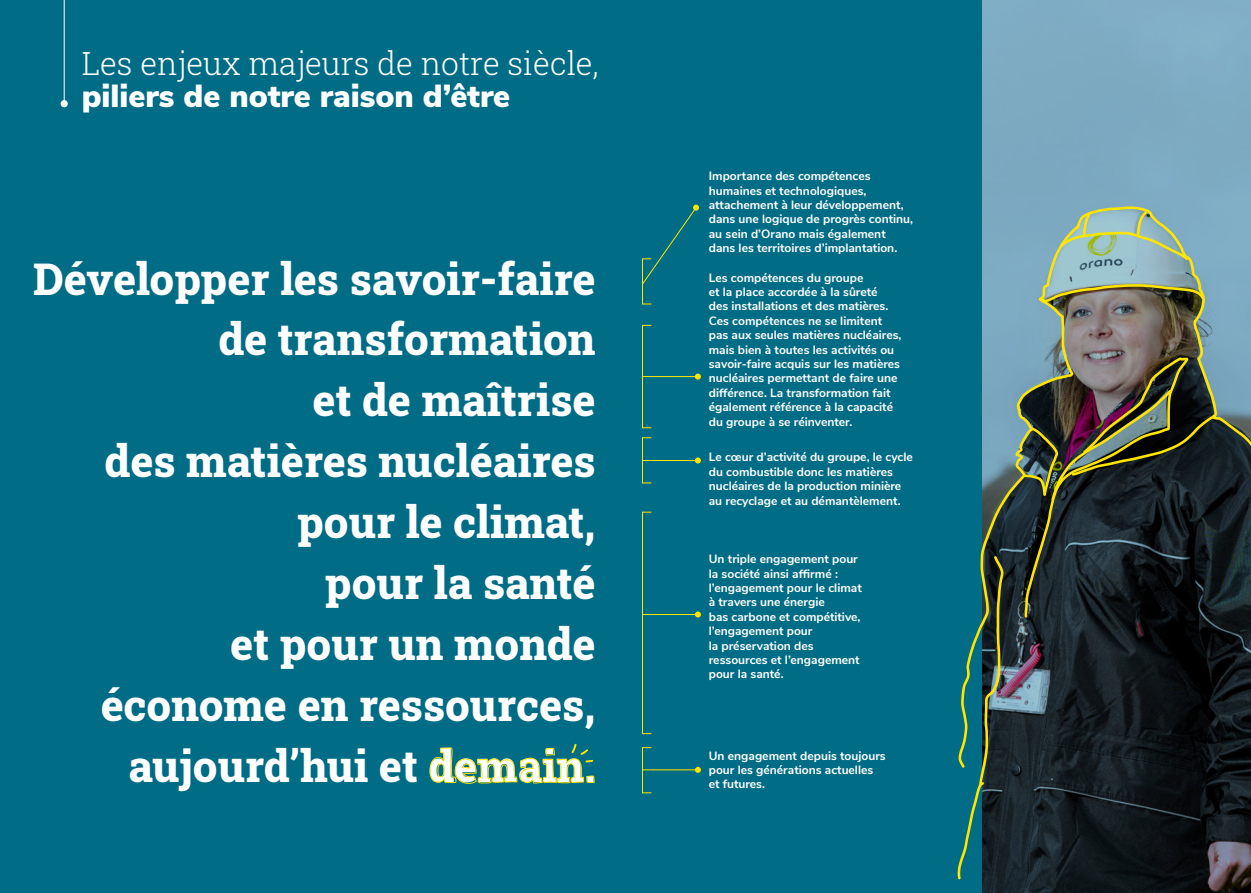
<style>
.page{position:relative;width:1251px;height:893px;background:#fff}
.page>*{position:absolute;margin:0;border:0;box-sizing:border-box;transform-origin:0 0}
.t1{font:800 43.65px/60.9px "Roboto Slab";color:#fff;text-align:right}
.t2{font:300 31.8px "Roboto Slab";color:#fff}
.t3{font:900 31.8px "Nunito Sans";color:#fff}
.t4{font:700 12px/14.4px "Nunito Sans";color:#fff}
</style>
<div class="page">
<div style="left:0;top:0;width:1250px;height:893px;background:#006c86"></div>
<hr style="left:64px;top:0;width:1px;height:104px;background:#fff">
<div style="left:61px;top:100px;width:7px;height:7px;background:#fff;border-radius:50%"></div>
<hr style="left:642px;top:769px;width:55px;height:1px;background:#ffe500">
<svg style="left:694px;top:767px;width:6px;height:6px"></svg>
<hr style="left:642px;top:460px;width:55px;height:1px;background:#ffe500">
<svg style="left:695px;top:457px;width:5px;height:6px"></svg>
<hr style="left:642px;top:376px;width:55px;height:1px;background:#ffe500">
<svg style="left:694px;top:374px;width:6px;height:6px"></svg>
<hr style="left:642px;top:614px;width:55px;height:1px;background:#ffe500">
<svg style="left:695px;top:611px;width:5px;height:6px"></svg>
<svg style="left:429px;top:744px;width:165px;height:40px"></svg>
<hr style="left:642px;top:258px;width:1px;height:46px;background:#ffe500">
<svg style="left:642px;top:204px;width:57px;height:80px"></svg>
<hr style="left:642px;top:437px;width:1px;height:46px;background:#ffe500">
<hr style="left:642px;top:325px;width:1px;height:103px;background:#ffe500">
<hr style="left:642px;top:512px;width:1px;height:222px;background:#ffe500">
<hr style="left:642px;top:747px;width:1px;height:46px;background:#ffe500">
<div style="left:982px;top:0;width:268px;height:893px;background:#7daac1"></div>
<svg style="left:957px;top:206px;width:293px;height:673px"></svg>
<h2 class="t2" style="left:82px;top:42px;width:518px">Les enjeux majeurs de notre siècle,</h2>
<h2 class="t3" style="left:82px;top:73px;width:430px">piliers de notre raison d’être</h2>
<h1 class="t1" style="left:33px;top:247px;width:564px">Développer les savoir-faire de transformation<br>et de maîtrise<br>des matières nucléaires pour le climat,<br>pour la santé<br>et pour un monde économe en ressources, aujourd’hui et demain.</h1>
<p class="t4" style="left:708px;top:168px;width:206px">Importance des compétences humaines et technologiques, attachement à leur développement, dans une logique de progrès continu, au sein d’Orano mais également dans les territoires d’implantation.</p>
<p class="t4" style="left:708px;top:269px;width:194px">Les compétences du groupe<br>et la place accordée à la sûreté<br>des installations et des matières.<br>Ces compétences ne se limitent pas aux seules matières nucléaires, mais bien à toutes les activités ou savoir-faire acquis sur les matières nucléaires permettant de faire une différence. La transformation fait également référence à la capacité du groupe à se réinventer.</p>
<p class="t4" style="left:708px;top:449px;width:205px">Le cœur d’activité du groupe, le cycle du combustible donc les matières nucléaires de la production minière au recyclage et au démantèlement.</p>
<p class="t4" style="left:708px;top:551px;width:154px">Un triple engagement pour la société ainsi affirmé : l’engagement pour le climat à travers une énergie<br>bas carbone et compétitive, l’engagement pour<br>la préservation des ressources et l’engagement pour la santé.</p>
<p class="t4" style="left:708px;top:748px;width:178px">Un engagement depuis toujours pour les générations actuelles et futures.</p>
</div>
